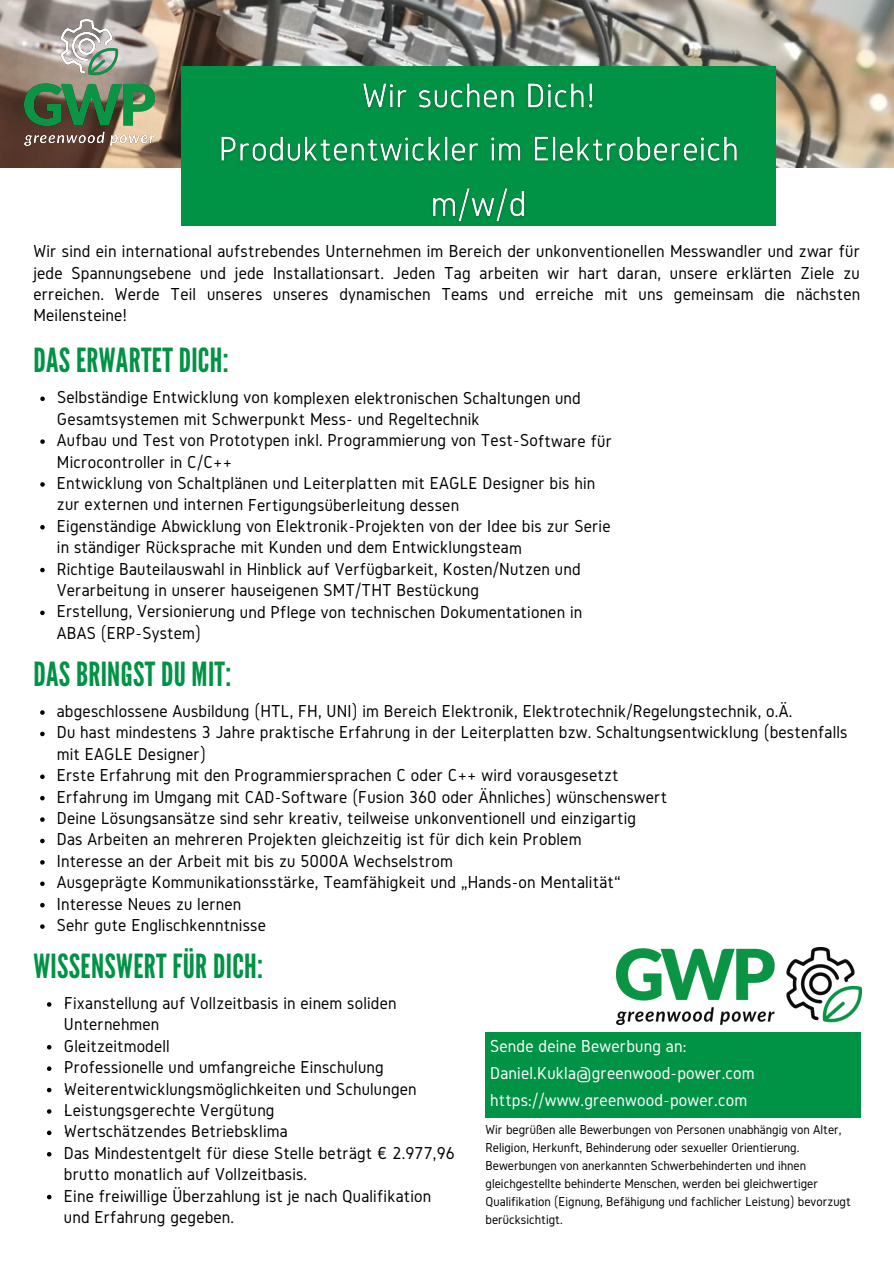
<style>
.page{position:relative;width:894px;height:1264px;background:#fff}
.page>*{position:absolute;margin:0;border:0;box-sizing:border-box;transform-origin:0 0}
.t1{font:33.15px "League Gothic";letter-spacing:.01em;color:#009345}
.t2{font:18px/21.5px "Gidole";letter-spacing:.01em;color:#000}
.t3{font:18px "Gidole";letter-spacing:.01em;color:#fff}
.t4{font:13.5px/18px "Gidole";color:#000}
</style>
<div class="page">
<img style="left:0;top:0;width:893px;height:168px">
<div style="left:182px;top:66px;width:593px;height:160px;background:#009345"></div>
<img style="left:616px;top:947px;width:244px;height:77px">
<svg style="left:40px;top:396px;width:5px;height:5px"></svg>
<svg style="left:40px;top:439px;width:5px;height:5px"></svg>
<svg style="left:40px;top:482px;width:5px;height:4px"></svg>
<svg style="left:40px;top:525px;width:5px;height:4px"></svg>
<svg style="left:40px;top:568px;width:5px;height:4px"></svg>
<svg style="left:40px;top:610px;width:5px;height:5px"></svg>
<svg style="left:40px;top:710px;width:5px;height:4px"></svg>
<svg style="left:40px;top:731px;width:5px;height:5px"></svg>
<svg style="left:40px;top:774px;width:5px;height:5px"></svg>
<svg style="left:40px;top:796px;width:5px;height:4px"></svg>
<svg style="left:40px;top:817px;width:5px;height:4px"></svg>
<svg style="left:40px;top:838px;width:5px;height:5px"></svg>
<svg style="left:40px;top:860px;width:5px;height:4px"></svg>
<svg style="left:40px;top:881px;width:5px;height:5px"></svg>
<svg style="left:40px;top:902px;width:5px;height:5px"></svg>
<svg style="left:40px;top:924px;width:5px;height:4px"></svg>
<img style="left:221px;top:83px;width:516px;height:139px">
<svg style="left:47px;top:1002px;width:4px;height:4px"></svg>
<svg style="left:47px;top:1045px;width:4px;height:4px"></svg>
<svg style="left:47px;top:1066px;width:4px;height:4px"></svg>
<svg style="left:47px;top:1087px;width:4px;height:5px"></svg>
<svg style="left:47px;top:1109px;width:4px;height:4px"></svg>
<svg style="left:47px;top:1130px;width:4px;height:5px"></svg>
<svg style="left:47px;top:1152px;width:4px;height:4px"></svg>
<svg style="left:47px;top:1194px;width:4px;height:5px"></svg>
<div style="left:485px;top:1031px;width:375px;height:86px;background:#009345"></div>
<img style="left:25px;top:20px;width:129px;height:126px">
<p class="t2" style="left:33px;top:240px;width:828px;text-align:justify">Wir sind ein international aufstrebendes Unternehmen im Bereich der unkonventionellen Messwandler und zwar für jede Spannungsebene und jede Installationsart. Jeden Tag arbeiten wir hart daran, unsere erklärten Ziele zu erreichen. Werde Teil unseres unseres dynamischen Teams und erreiche mit uns gemeinsam die nächsten Meilensteine!</p>
<p class="t1" style="left:33px;top:341px;width:197px">DAS ERWARTET DICH:</p>
<p class="t2" style="left:57px;top:386px;width:525px">Selbständige Entwicklung von komplexen elektronischen Schaltungen und<br>Gesamtsystemen mit Schwerpunkt Mess- und Regeltechnik</p>
<p class="t2" style="left:57px;top:429px;width:556px">Aufbau und Test von Prototypen inkl. Programmierung von Test-Software für<br>Microcontroller in C/C++</p>
<p class="t2" style="left:57px;top:472px;width:539px">Entwicklung von Schaltplänen und Leiterplatten mit EAGLE Designer bis hin zur externen und internen Fertigungsüberleitung dessen</p>
<p class="t2" style="left:57px;top:515px;width:555px">Eigenständige Abwicklung von Elektronik-Projekten von der Idee bis zur Serie in ständiger Rücksprache mit Kunden und dem Entwicklungsteam</p>
<p class="t2" style="left:57px;top:558px;width:525px">Richtige Bauteilauswahl in Hinblick auf Verfügbarkeit, Kosten/Nutzen und<br>Verarbeitung in unserer hauseigenen SMT/THT Bestückung</p>
<p class="t2" style="left:57px;top:600px;width:527px">Erstellung, Versionierung und Pflege von technischen Dokumentationen in<br>ABAS (ERP-System)</p>
<p class="t1" style="left:33px;top:655px;width:199px">DAS BRINGST DU MIT:</p>
<p class="t2" style="left:57px;top:700px;width:736px">abgeschlossene Ausbildung (HTL, FH, UNI) im Bereich Elektronik, Elektrotechnik/Regelungstechnik, o.Ä.</p>
<p class="t2" style="left:57px;top:721px;width:792px">Du hast mindestens 3 Jahre praktische Erfahrung in der Leiterplatten bzw. Schaltungsentwicklung (bestenfalls mit EAGLE Designer)</p>
<p class="t2" style="left:57px;top:764px;width:563px">Erste Erfahrung mit den Programmiersprachen C oder C++ wird vorausgesetzt</p>
<p class="t2" style="left:57px;top:785px;width:611px">Erfahrung im Umgang mit CAD-Software (Fusion 360 oder Ähnliches) wünschenswert</p>
<p class="t2" style="left:57px;top:807px;width:580px">Deine Lösungsansätze sind sehr kreativ, teilweise unkonventionell und einzigartig</p>
<p class="t2" style="left:57px;top:828px;width:526px">Das Arbeiten an mehreren Projekten gleichzeitig ist für dich kein Problem</p>
<p class="t2" style="left:57px;top:850px;width:397px">Interesse an der Arbeit mit bis zu 5000A Wechselstrom</p>
<p class="t2" style="left:57px;top:871px;width:565px">Ausgeprägte Kommunikationsstärke, Teamfähigkeit und „Hands-on Mentalität“</p>
<p class="t2" style="left:57px;top:892px;width:186px">Interesse Neues zu lernen</p>
<p class="t2" style="left:57px;top:914px;width:210px">Sehr gute Englischkenntnisse</p>
<p class="t1" style="left:33px;top:946px;width:231px">WISSENSWERT FÜR DICH:</p>
<p class="t2" style="left:64px;top:992px;width:334px">·Fixanstellung auf Vollzeitbasis in einem soliden<br>Unternehmen</p>
<p class="t2" style="left:64px;top:1034px;width:107px">Gleitzeitmodell</p>
<p class="t2" style="left:64px;top:1056px;width:321px">·Professionelle und umfangreiche Einschulung</p>
<p class="t2" style="left:64px;top:1077px;width:354px">·Weiterentwicklungsmöglichkeiten und Schulungen</p>
<p class="t2" style="left:64px;top:1098px;width:212px">·Leistungsgerechte Vergütung</p>
<p class="t2" style="left:64px;top:1120px;width:225px">·Wertschätzendes Betriebsklima</p>
<p class="t2" style="left:64px;top:1141px;width:392px">Das Mindestentgelt für diese Stelle beträgt € 2.977,96 brutto monatlich auf Vollzeitbasis.</p>
<p class="t2" style="left:64px;top:1184px;width:368px">Eine freiwillige Überzahlung ist je nach Qualifikation und Erfahrung gegeben.</p>
<p class="t3" style="left:490px;top:1036px;width:198px">Sende deine Bewerbung an:</p>
<p class="t3" style="left:490px;top:1063px;width:266px">Daniel.Kukla@greenwood-power.com</p>
<p class="t3" style="left:490px;top:1090px;width:258px">https://www.greenwood-power.com</p>
<p class="t4" style="left:485px;top:1120px;width:366px">Wir begrüßen alle Bewerbungen von Personen unabhängig von Alter, Religion, Herkunft, Behinderung oder sexueller Orientierung.<br>Bewerbungen von anerkannten Schwerbehinderten und ihnen gleichgestellte behinderte Menschen, werden bei gleichwertiger Qualifikation (Eignung, Befähigung und fachlicher Leistung) bevorzugt berücksichtigt.</p>
</div>
